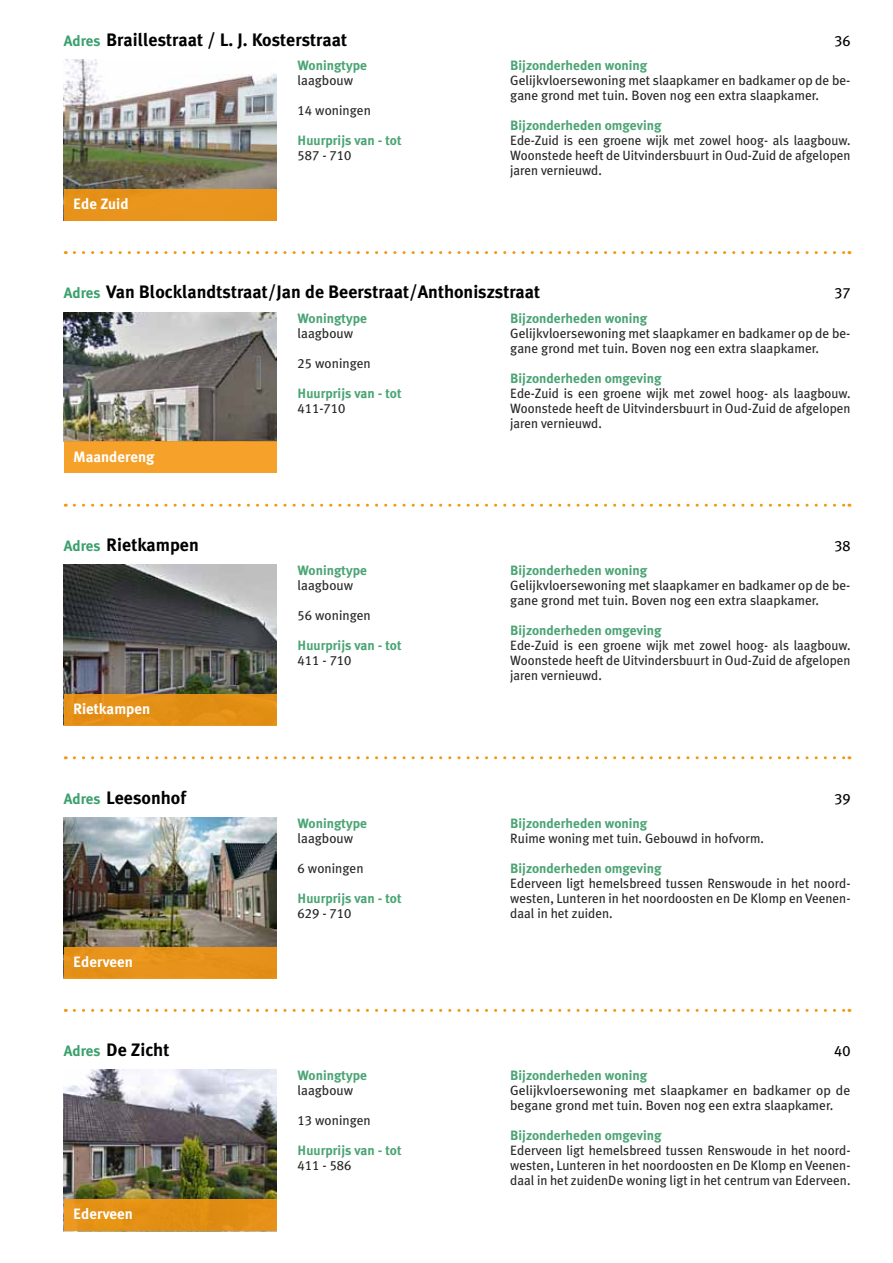
<style>
.page{position:relative;width:893px;height:1263px;background:#fff}
.page>*{position:absolute;margin:0;border:0;box-sizing:border-box;transform-origin:0 0}
.t1{font:700 18px "Meta Plus Lining";color:#000}
.t2{font:700 15px "Meta Plus Lining";color:#fff}
.t3{font:15px "Meta Plus Lining";color:#000}
.t4{font:13.5px/15px "Meta Plus Lining";color:#282827;text-align:justify}
.t5{font:700 13.5px "Meta Plus Lining";color:#4ba474}
.s1{font-size:15px;color:#3ba06d}
</style>
<div class="page">
<svg style="left:74px;top:251px;width:776px;height:3px"></svg>
<svg style="left:74px;top:504px;width:776px;height:3px"></svg>
<svg style="left:74px;top:756px;width:776px;height:3px"></svg>
<svg style="left:74px;top:1009px;width:776px;height:3px"></svg>
<img style="left:64px;top:60px;width:212px;height:129px">
<div style="left:64px;top:189px;width:212px;height:32px;background:#e9951c"></div>
<img style="left:64px;top:312px;width:212px;height:129px">
<div style="left:64px;top:441px;width:212px;height:32px;background:#f5a12a"></div>
<img style="left:64px;top:565px;width:212px;height:129px">
<div style="left:64px;top:694px;width:212px;height:32px;background:#e39016"></div>
<img style="left:64px;top:817px;width:212px;height:129px">
<div style="left:64px;top:946px;width:212px;height:32px;background:#e7921a"></div>
<img style="left:64px;top:1070px;width:212px;height:129px">
<div style="left:64px;top:1199px;width:212px;height:32px;background:#e39014"></div>
<h1 class="t1" style="left:64px;top:29px;width:285px"><span class="s1">Adres</span> Braillestraat / L. J. Kosterstraat</h1>
<p class="t2" style="left:73px;top:195px;width:57px">Ede Zuid</p>
<p class="t5" style="left:298px;top:58px;width:71px">Woningtype</p>
<p class="t4" style="left:298px;top:73px;width:57px">laagbouw</p>
<p class="t4" style="left:298px;top:103px;width:75px">14 woningen</p>
<p class="t5" style="left:298px;top:133px;width:105px">Huurprijs van - tot</p>
<p class="t4" style="left:298px;top:148px;width:55px">587 - 710</p>
<p class="t3" style="left:834px;top:32px;width:18px">36</p>
<p class="t5" style="left:510px;top:58px;width:138px">Bijzonderheden woning</p>
<p class="t4" style="left:510px;top:73px;width:342px">Gelijkvloersewoning met slaapkamer en badkamer op de be&shy;gane grond met tuin. Boven nog een extra slaapkamer.</p>
<p class="t5" style="left:510px;top:117px;width:153px">Bijzonderheden omgeving</p>
<p class="t4" style="left:510px;top:133px;width:342px">Ede-Zuid is een groene wijk met zowel hoog- als laagbouw.<br>Woonstede heeft de Uitvindersbuurt in Oud-Zuid de afgelopen jaren vernieuwd.</p>
<h1 class="t1" style="left:64px;top:282px;width:478px"><span class="s1">Adres</span> Van Blocklandtstraat/Jan de Beerstraat/Anthoniszstraat</h1>
<p class="t3" style="left:834px;top:285px;width:18px">37</p>
<p class="t2" style="left:73px;top:448px;width:83px">Maandereng</p>
<h1 class="t1" style="left:64px;top:534px;width:137px"><span class="s1">Adres</span> Rietkampen</h1>
<p class="t2" style="left:73px;top:700px;width:79px">Rietkampen</p>
<h1 class="t1" style="left:64px;top:787px;width:124px"><span class="s1">Adres</span> Leesonhof</h1>
<p class="t2" style="left:73px;top:953px;width:61px">Ederveen</p>
<h1 class="t1" style="left:64px;top:1039px;width:107px"><span class="s1">Adres</span> De Zicht</h1>
<p class="t2" style="left:73px;top:1205px;width:61px">Ederveen</p>
<p class="t5" style="left:298px;top:310px;width:71px">Woningtype</p>
<p class="t4" style="left:298px;top:325px;width:57px">laagbouw</p>
<p class="t4" style="left:298px;top:355px;width:75px">25 woningen</p>
<p class="t5" style="left:298px;top:385px;width:105px">Huurprijs van - tot</p>
<p class="t4" style="left:298px;top:400px;width:49px">411-710</p>
<p class="t5" style="left:298px;top:563px;width:71px">Woningtype</p>
<p class="t4" style="left:298px;top:578px;width:57px">laagbouw</p>
<p class="t4" style="left:298px;top:608px;width:75px">56 woningen</p>
<p class="t5" style="left:298px;top:638px;width:105px">Huurprijs van - tot</p>
<p class="t4" style="left:298px;top:653px;width:55px">411 - 710</p>
<p class="t5" style="left:298px;top:815px;width:71px">Woningtype</p>
<p class="t4" style="left:298px;top:830px;width:57px">laagbouw</p>
<p class="t4" style="left:298px;top:860px;width:67px">6 woningen</p>
<p class="t5" style="left:298px;top:890px;width:105px">Huurprijs van - tot</p>
<p class="t4" style="left:298px;top:905px;width:55px">629 - 710</p>
<p class="t5" style="left:298px;top:1068px;width:71px">Woningtype</p>
<p class="t4" style="left:298px;top:1083px;width:57px">laagbouw</p>
<p class="t4" style="left:298px;top:1113px;width:75px">13 woningen</p>
<p class="t5" style="left:298px;top:1143px;width:105px">Huurprijs van - tot</p>
<p class="t4" style="left:298px;top:1158px;width:55px">411 - 586</p>
<p class="t5" style="left:510px;top:310px;width:138px">Bijzonderheden woning</p>
<p class="t4" style="left:510px;top:325px;width:342px">Gelijkvloersewoning met slaapkamer en badkamer op de be&shy;gane grond met tuin. Boven nog een extra slaapkamer.</p>
<p class="t5" style="left:510px;top:370px;width:153px">Bijzonderheden omgeving</p>
<p class="t4" style="left:510px;top:385px;width:342px">Ede-Zuid is een groene wijk met zowel hoog- als laagbouw.<br>Woonstede heeft de Uitvindersbuurt in Oud-Zuid de afgelopen jaren vernieuwd.</p>
<p class="t3" style="left:834px;top:537px;width:18px">38</p>
<p class="t5" style="left:510px;top:563px;width:138px">Bijzonderheden woning</p>
<p class="t4" style="left:510px;top:578px;width:342px">Gelijkvloersewoning met slaapkamer en badkamer op de be&shy;gane grond met tuin. Boven nog een extra slaapkamer.</p>
<p class="t5" style="left:510px;top:623px;width:153px">Bijzonderheden omgeving</p>
<p class="t4" style="left:510px;top:638px;width:342px">Ede-Zuid is een groene wijk met zowel hoog- als laagbouw.<br>Woonstede heeft de Uitvindersbuurt in Oud-Zuid de afgelopen jaren vernieuwd.</p>
<p class="t3" style="left:834px;top:790px;width:18px">39</p>
<p class="t5" style="left:510px;top:815px;width:138px">Bijzonderheden woning</p>
<p class="t4" style="left:510px;top:830px;width:255px">Ruime woning met tuin. Gebouwd in hofvorm.</p>
<p class="t5" style="left:510px;top:860px;width:153px">Bijzonderheden omgeving</p>
<p class="t4" style="left:510px;top:875px;width:342px">Ederveen ligt hemelsbreed tussen Renswoude in het noord&shy;westen, Lunteren in het noordoosten en De Klomp en Veenen&shy;daal in het zuiden.</p>
<p class="t3" style="left:834px;top:1042px;width:18px">40</p>
<p class="t5" style="left:510px;top:1068px;width:138px">Bijzonderheden woning</p>
<p class="t4" style="left:510px;top:1083px;width:342px">Gelijkvloersewoning met slaapkamer en badkamer op de begane grond met tuin. Boven nog een extra slaapkamer.</p>
<p class="t5" style="left:510px;top:1128px;width:153px">Bijzonderheden omgeving</p>
<p class="t4" style="left:510px;top:1143px;width:342px">Ederveen ligt hemelsbreed tussen Renswoude in het noord&shy;westen, Lunteren in het noordoosten en De Klomp en Veenen&shy;daal in het zuidenDe woning ligt in het centrum van Ederveen.</p>
</div>
